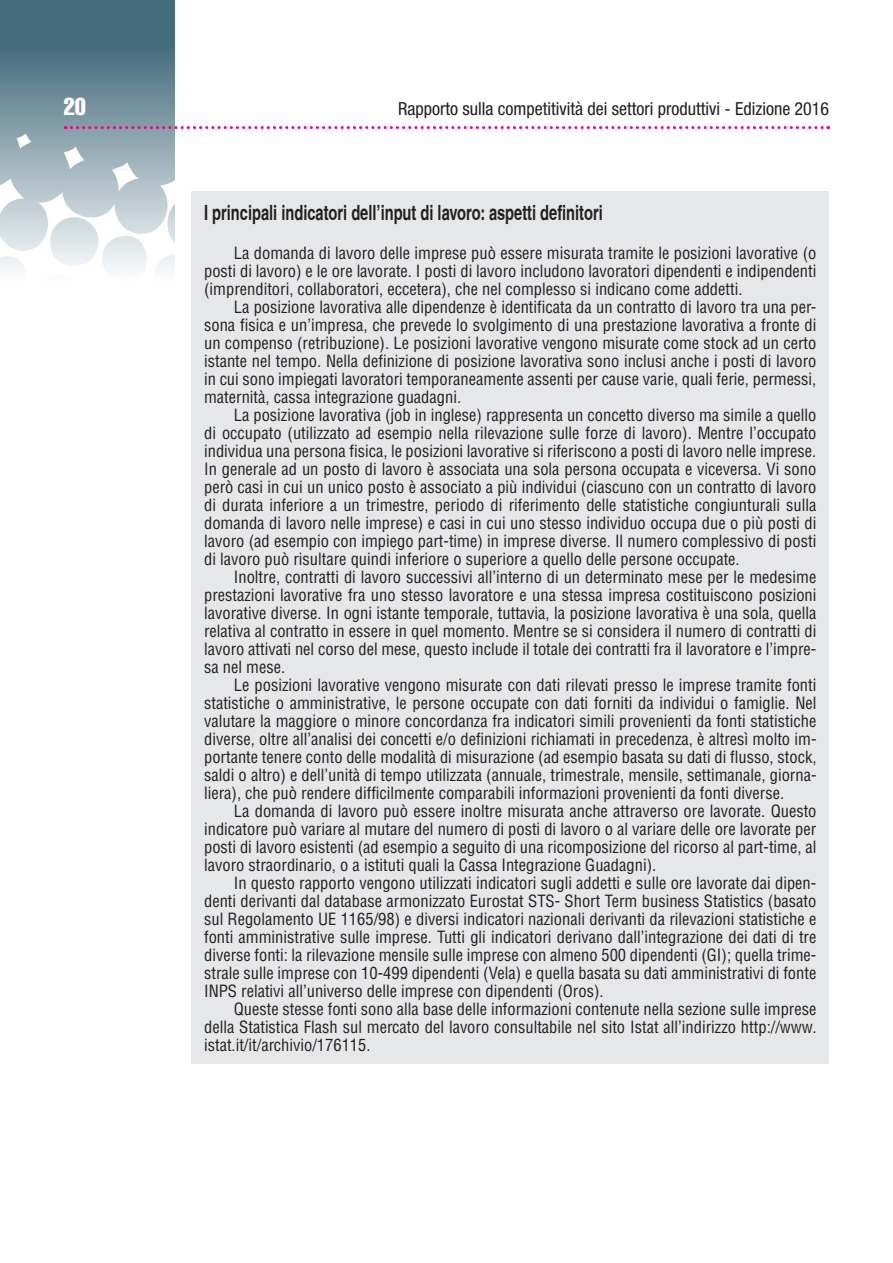
<style>
.page{position:relative;width:893px;height:1263px;background:#fff}
.page>*{position:absolute;margin:0;border:0;box-sizing:border-box;transform-origin:0 0}
.t1{font:24px "Helvetica LT Std Comp";color:#fff}
.t2{font:700 condensed 21px "Helvetica";color:#231f20;scale:.85 1}
.t3{font:condensed 18px "Helvetica Neue LT Std";color:#231f20}
.t4{font:condensed 16.5px/18px "Helvetica LT Std";color:#231f20;text-align:justify}
</style>
<div class="page">
<img style="left:0;top:0;width:174px;height:271px">
<svg style="left:65px;top:126px;width:764px;height:3px"></svg>
<div style="left:191px;top:191px;width:638px;height:873px;background:#e6e7e9"></div>
<h1 class="t1" style="left:64px;top:91px;width:24px">20</h1>
<p class="t3" style="left:398px;top:98px;width:433px">Rapporto sulla competitività dei settori produttivi - Edizione 2016</p>
<p class="t2" style="left:204px;top:199px;width:471px">I principali indicatori dell’input di lavoro: aspetti definitori</p>
<p class="t4" style="left:204px;top:244px;width:614px;text-indent:30px">La domanda di lavoro delle imprese può essere misurata tramite le posizioni lavorative (o posti di lavoro) e le ore lavorate. I posti di lavoro includono lavoratori dipendenti e indipendenti (imprenditori, collaboratori, eccetera), che nel complesso si indicano come addetti.</p>
<p class="t4" style="left:204px;top:298px;width:614px;text-indent:30px">La posizione lavorativa alle dipendenze è identificata da un contratto di lavoro tra una per&shy;sona fisica e un’impresa, che prevede lo svolgimento di una prestazione lavorativa a fronte di un compenso (retribuzione). Le posizioni lavorative vengono misurate come stock ad un certo istante nel tempo. Nella definizione di posizione lavorativa sono inclusi anche i posti di lavoro in cui sono impiegati lavoratori temporaneamente assenti per cause varie, quali ferie, permessi, maternità, cassa integrazione guadagni.</p>
<p class="t4" style="left:204px;top:406px;width:614px;text-indent:30px">La posizione lavorativa (job in inglese) rappresenta un concetto diverso ma simile a quello di occupato (utilizzato ad esempio nella rilevazione sulle forze di lavoro). Mentre l’occupato individua una persona fisica, le posizioni lavorative si riferiscono a posti di lavoro nelle imprese.<br>In generale ad un posto di lavoro è associata una sola persona occupata e viceversa. Vi sono però casi in cui un unico posto è associato a più individui (ciascuno con un contratto di lavoro di durata inferiore a un trimestre, periodo di riferimento delle statistiche congiunturali sulla domanda di lavoro nelle imprese) e casi in cui uno stesso individuo occupa due o più posti di lavoro (ad esempio con impiego part-time) in imprese diverse. Il numero complessivo di posti di lavoro può risultare quindi inferiore o superiore a quello delle persone occupate.</p>
<p class="t4" style="left:204px;top:568px;width:614px;text-indent:30px">Inoltre, contratti di lavoro successivi all’interno di un determinato mese per le medesime prestazioni lavorative fra uno stesso lavoratore e una stessa impresa costituiscono posizioni lavorative diverse. In ogni istante temporale, tuttavia, la posizione lavorativa è una sola, quella relativa al contratto in essere in quel momento. Mentre se si considera il numero di contratti di lavoro attivati nel corso del mese, questo include il totale dei contratti fra il lavoratore e l’impre&shy;sa nel mese.</p>
<p class="t4" style="left:204px;top:676px;width:614px;text-indent:30px">Le posizioni lavorative vengono misurate con dati rilevati presso le imprese tramite fonti statistiche o amministrative, le persone occupate con dati forniti da individui o famiglie. Nel valutare la maggiore o minore concordanza fra indicatori simili provenienti da fonti statistiche diverse, oltre all’analisi dei concetti e/o definizioni richiamati in precedenza, è altresì molto im&shy;portante tenere conto delle modalità di misurazione (ad esempio basata su dati di flusso, stock, saldi o altro) e dell’unità di tempo utilizzata (annuale, trimestrale, mensile, settimanale, giorna&shy;liera), che può rendere difficilmente comparabili informazioni provenienti da fonti diverse.</p>
<p class="t4" style="left:204px;top:802px;width:614px;text-indent:30px">La domanda di lavoro può essere inoltre misurata anche attraverso ore lavorate. Questo indicatore può variare al mutare del numero di posti di lavoro o al variare delle ore lavorate per posti di lavoro esistenti (ad esempio a seguito di una ricomposizione del ricorso al part-time, al lavoro straordinario, o a istituti quali la Cassa Integrazione Guadagni).</p>
<p class="t4" style="left:204px;top:874px;width:614px;text-indent:30px">In questo rapporto vengono utilizzati indicatori sugli addetti e sulle ore lavorate dai dipen&shy;denti derivanti dal database armonizzato Eurostat STS- Short Term business Statistics (basato sul Regolamento UE 1165/98) e diversi indicatori nazionali derivanti da rilevazioni statistiche e fonti amministrative sulle imprese. Tutti gli indicatori derivano dall’integrazione dei dati di tre diverse fonti: la rilevazione mensile sulle imprese con almeno 500 dipendenti (GI); quella trime&shy;strale sulle imprese con 10-499 dipendenti (Vela) e quella basata su dati amministrativi di fonte INPS relativi all’universo delle imprese con dipendenti (Oros).</p>
<p class="t4" style="left:204px;top:1000px;width:614px;text-indent:30px">Queste stesse fonti sono alla base delle informazioni contenute nella sezione sulle imprese della Statistica Flash sul mercato del lavoro consultabile nel sito Istat all’indirizzo http://www. istat.it/it/archivio/176115.</p>
</div>
